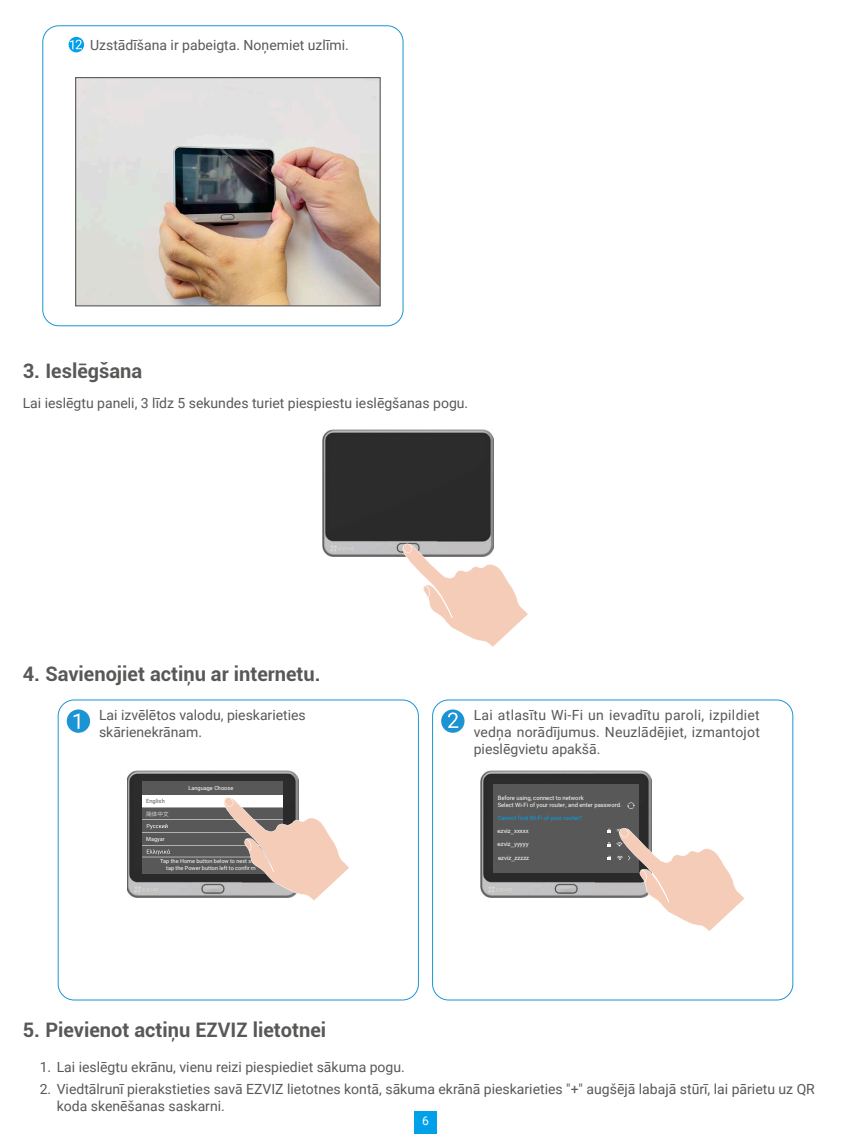
<style>
.page{position:relative;width:851px;height:1134px;background:#fff}
.page>*{position:absolute;margin:0;border:0;box-sizing:border-box;transform-origin:0 0}
.t1{font:700 20px "Roboto";color:#595857}
.t2{font:14px/16.8px "Roboto";color:#595857}
.t3{font:12px "Roboto";color:#fff}
.t4{font:5.8px/7px "Roboto";color:#fff}
.t5{font:5.8px "Arial";color:#fff}
.t6{font:5.8px "Roboto";color:#00a1e9}
.t7{font:5.6px/6.6px "Roboto";color:#fff;text-align:center}
.t8{font:5.6px "Roboto";color:#595858}
.t9{font:5.6px "FZLTXHJW GB1 0";color:#fff}
</style>
<div class="page">
<div style="left:414px;top:1111px;width:23px;height:23px;background:#00a1e9"></div>
<img style="left:77px;top:79px;width:301px;height:225px">
<svg style="left:69px;top:37px;width:15px;height:15px"></svg>
<div style="left:43px;top:26px;width:360px;height:300px;border:1px solid #1c94d4;border-radius:16px"></div>
<div style="left:75px;top:77px;width:305px;height:229px;border:1px solid #595757"></div>
<svg style="left:70px;top:40px;width:12px;height:9px"></svg>
<img style="left:323px;top:429px;width:170px;height:127px">
<svg style="left:402px;top:544px;width:126px;height:103px"></svg>
<div style="left:58px;top:700px;width:360px;height:300px;border:1px solid #1c94d4;border-radius:16px"></div>
<div style="left:67px;top:709px;width:23px;height:24px;background:#1c94d4;border-radius:50%"></div>
<svg style="left:74px;top:713px;width:5px;height:16px"></svg>
<div style="left:441px;top:709px;width:23px;height:24px;background:#1c94d4;border-radius:50%"></div>
<svg style="left:448px;top:712px;width:10px;height:16px"></svg>
<div style="left:432px;top:700px;width:361px;height:300px;border:1px solid #1c94d4;border-radius:16px"></div>
<img style="left:127px;top:771px;width:171px;height:126px">
<div style="left:142px;top:782px;width:141px;height:92px;background:#595858"></div>
<svg style="left:147px;top:824px;width:20px;height:5px"></svg>
<svg style="left:147px;top:849px;width:23px;height:6px"></svg>
<hr style="left:142px;top:857px;width:141px;height:1px;background:#fff">
<hr style="left:142px;top:845px;width:141px;height:1px;background:#fff">
<hr style="left:142px;top:832px;width:141px;height:1px;background:#fff">
<hr style="left:142px;top:819px;width:141px;height:1px;background:#fff">
<hr style="left:142px;top:807px;width:141px;height:1px;background:#fff">
<div style="left:142px;top:796px;width:141px;height:11px;background:#fff"></div>
<svg style="left:224px;top:797px;width:125px;height:104px"></svg>
<img style="left:480px;top:771px;width:171px;height:126px">
<div style="left:493px;top:784px;width:145px;height:89px;background:#595858"></div>
<svg style="left:627px;top:802px;width:7px;height:7px"></svg>
<svg style="left:607px;top:828px;width:137px;height:103px"></svg>
<p class="t2" style="left:90px;top:36px;width:260px">Uzstādīšana ir pabeigta. Noņemiet uzlīmi.</p>
<h1 class="t1" style="left:23px;top:356px;width:121px">3. Ieslēgšana</h1>
<p class="t2" style="left:23px;top:394px;width:447px">Lai ieslēgtu paneli, 3 līdz 5 sekundes turiet piespiestu ieslēgšanas pogu.</p>
<h1 class="t1" style="left:23px;top:660px;width:299px">4. Savienojiet actiņu ar internetu.</h1>
<p class="t2" style="left:99px;top:706px;width:208px">Lai izvēlētos valodu, pieskarieties skārienekrānam.</p>
<p class="t2" style="left:473px;top:706px;width:287px;text-align:justify">Lai atlasītu Wi-Fi un ievadītu paroli, izpildiet vedņa norādījumus. Neuzlādējiet, izmantojot pieslēgvietu apakšā.</p>
<p class="t7" style="left:188px;top:785px;width:46px">Language Choose</p>
<p class="t9" style="left:146px;top:811px;width:24px">简体中文</p>
<p class="t7" style="left:146px;top:835px;width:20px">Magyar</p>
<p class="t4" style="left:497px;top:794px;width:125px">Before using, connect to network<br>Select Wi-Fi of your router, and enter password.</p>
<p class="t6" style="left:497px;top:814px;width:86px">Cannot find Wi-Fi of your router?</p>
<p class="t8" style="left:146px;top:797px;width:20px">English</p>
<p class="t5" style="left:497px;top:827px;width:33px">ezviz_xxxxx</p>
<p class="t5" style="left:497px;top:840px;width:33px">ezviz_yyyyy</p>
<p class="t5" style="left:498px;top:853px;width:33px">ezviz_zzzzz</p>
<p class="t7" style="left:160px;top:857px;width:102px">Tap the Home button below to next stop, tap the Power button left to confir m</p>
<h1 class="t1" style="left:23px;top:1015px;width:305px">5. Pievienot actiņu EZVIZ lietotnei</h1>
<p class="t2" style="left:40px;top:1058px;width:366px">1. Lai ieslēgtu ekrānu, vienu reizi piespiediet sākuma pogu.</p>
<p class="t2" style="left:57px;top:1080px;width:759px;text-indent:-17px">2. Viedtālrunī pierakstieties savā EZVIZ lietotnes kontā, sākuma ekrānā pieskarieties "+" augšējā labajā stūrī, lai pārietu uz QR koda skenēšanas saskarni.</p>
<p class="t3" style="left:422px;top:1112px;width:8px">6</p>
</div>
